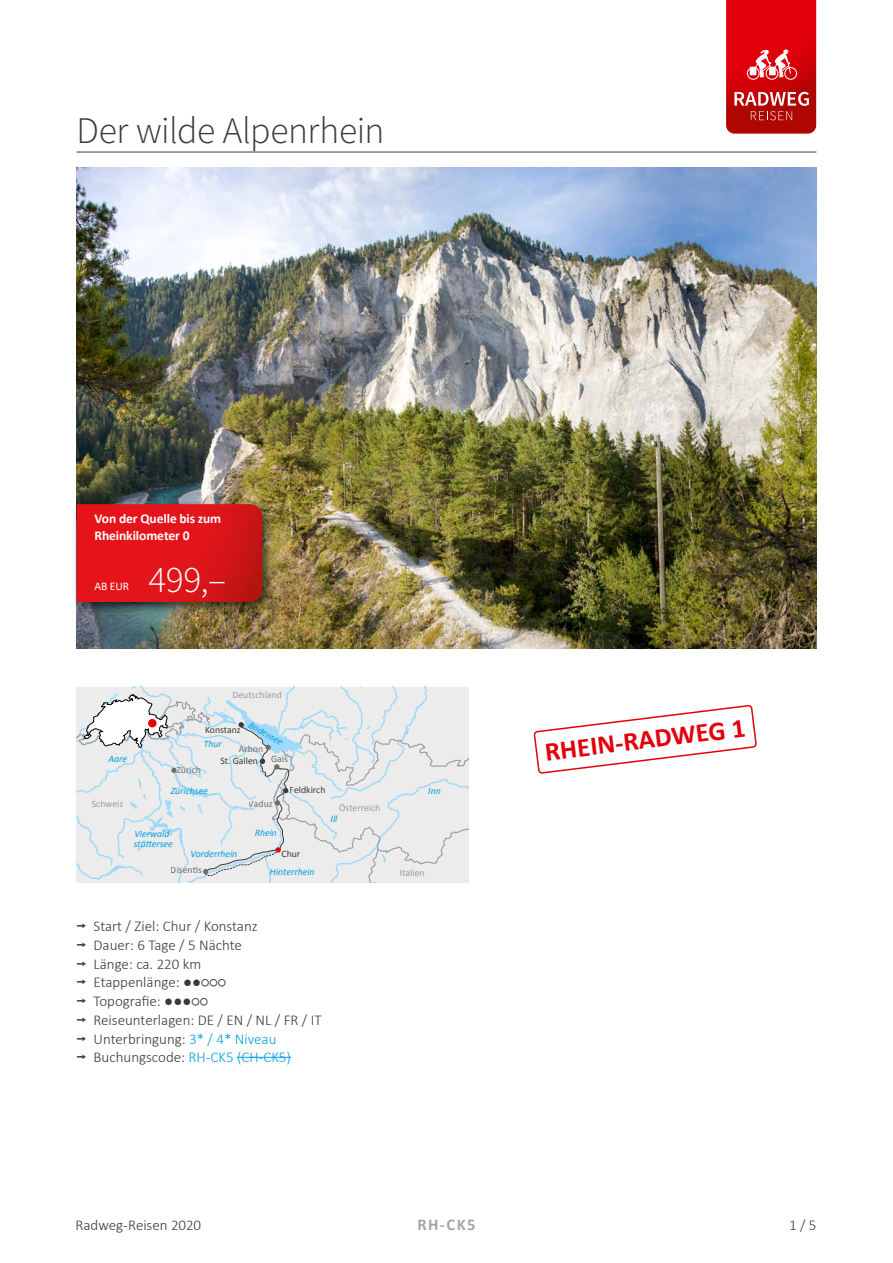
<style>
.page{position:relative;width:893px;height:1263px;background:#fff}
.page>*{position:absolute;margin:0;border:0;box-sizing:border-box;transform-origin:0 0}
.t1{font:300 37.5px "Source Sans Pro";letter-spacing:-.01em;color:#3a3a39}
.t2{font:300 37.5px "Source Sans Pro";color:#fff}
.t3{font:700 27px "Calibri";color:#e3000b}
.t4{font:700 16.5px "Calibri";color:#a7a7a8}
.t5{font:300 15px/18.8px "Calibri";color:#3a3a39}
.t6{font:700 13.5px/17.2px "Calibri";letter-spacing:-.005em;color:#fff}
.t7{font:11.7px "Calibri";color:#fff}
.t8{font:italic 9.75px/9.8px "Calibri";color:#009ee3}
.t9{font:9.75px "Calibri";color:#9c9c9d}
.t10{font:9.75px "Calibri";color:#3a3a39}
.t11{font:9.75px "Calibri";color:#6e6e6e}
.s1{font-family:"Interstate";font-weight:400}
.s2{color:#00a0e4}
</style>
<div class="page">
<img style="left:77px;top:167px;width:739px;height:482px">
<svg style="left:77px;top:687px;width:392px;height:195px;background:#e4e7e9"></svg>
<div style="left:148px;top:719px;width:9px;height:8px;background:#e3000b;border-radius:50%"></div>
<div style="left:72px;top:499px;width:203px;height:116px;background:#000;opacity:.6"></div>
<svg style="left:77px;top:504px;width:185px;height:98px;background:#db1418"></svg>
<hr style="left:237px;top:1057px;width:54px;height:1px;background:#00a0e4">
<svg style="left:533px;top:705px;width:224px;height:69px"></svg>
<svg style="left:726px;top:0;width:90px;height:134px;background:#d41c20"></svg>
<hr style="left:77px;top:152px;width:739px;height:1px;background:#3a3a39">
<h1 class="t1" style="left:77px;top:107px;width:309px">Der wilde Alpenrhein</h1>
<p class="t6" style="left:95px;top:509px;width:128px">Von der Quelle bis zum<br>Rheinkilometer 0</p>
<p class="t7" style="left:95px;top:578px;width:36px">AB EUR</p>
<h1 class="t2" style="left:149px;top:557px;width:79px">499,–</h1>
<p class="t9" style="left:232px;top:689px;width:51px">Deutschland</p>
<p class="t8" style="left:109px;top:753px;width:20px">Aare</p>
<p class="t8" style="left:252px;top:719px;width:40px;rotate:30deg">Bodensee</p>
<p class="t10" style="left:205px;top:723px;width:37px">Konstanz</p>
<p class="t8" style="left:204px;top:738px;width:20px">Thur</p>
<p class="t11" style="left:239px;top:742px;width:26px">Arbon</p>
<p class="t11" style="left:176px;top:764px;width:26px">Zürich</p>
<p class="t8" style="left:171px;top:785px;width:39px">Zürichsee</p>
<p class="t10" style="left:220px;top:755px;width:39px">St. Gallen</p>
<p class="t11" style="left:271px;top:753px;width:18px">Gais</p>
<p class="t10" style="left:290px;top:783px;width:37px">Feldkirch</p>
<p class="t11" style="left:249px;top:798px;width:25px">Vaduz</p>
<p class="t9" style="left:92px;top:798px;width:33px">Schweiz</p>
<p class="t9" style="left:339px;top:802px;width:43px">Österreich</p>
<p class="t8" style="left:331px;top:814px;width:8px">Ill</p>
<p class="t8" style="left:134px;top:828px;width:41px">Vierwald&shy;stättersee</p>
<p class="t8" style="left:255px;top:828px;width:24px">Rhein</p>
<p class="t8" style="left:191px;top:849px;width:48px">Vorderrhein</p>
<p class="t10" style="left:282px;top:847px;width:20px">Chur</p>
<p class="t11" style="left:171px;top:863px;width:33px">Disentis</p>
<p class="t8" style="left:270px;top:866px;width:46px">Hinterrhein</p>
<p class="t5" style="left:77px;top:916px;width:247px"><span class="s1">¬</span> Start / Ziel: Chur / Konstanz<br><span class="s1">¬</span> Dauer: 6 Tage / 5 Nächte<br><span class="s1">¬</span> Länge: ca. 220 km<br><span class="s1">¬</span> Etappenlänge: ●●○○○<br><span class="s1">¬</span> Topografie: ●●●○○<br><span class="s1">¬</span> Reiseunterlagen: DE / EN / NL / FR / IT <span class="s1">¬</span> Unterbringung: <span class="s2">3* / 4* Niveau<br></span><span class="s1">¬</span> Buchungscode: <span class="s2">RH-CK5 (CH-CK5)</span></p>
<p class="t8" style="left:428px;top:786px;width:14px">Inn</p>
<p class="t9" style="left:400px;top:867px;width:26px">Italien</p>
<h2 class="t3" style="left:543px;top:733px;width:203px;rotate:-7deg">RHEIN-RADWEG 1</h2>
<p class="t5" style="left:75px;top:1216px;width:127px">Radweg-Reisen 2020</p>
<p class="t4" style="left:418px;top:1213px;width:59px">RH-CK5</p>
<p class="t5" style="left:789px;top:1216px;width:29px">1 / 5</p>
</div>
